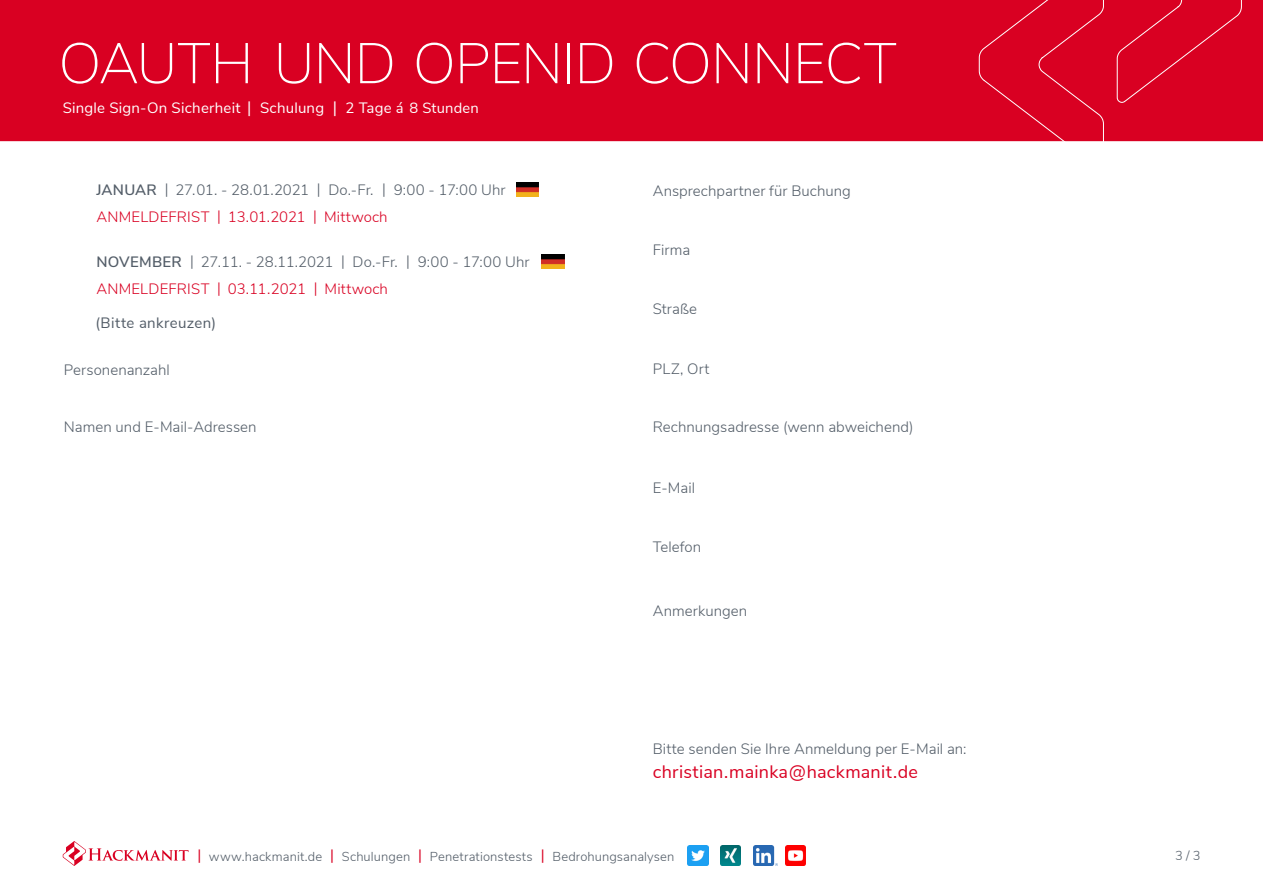
<style>
.page{position:relative;width:1263px;height:893px;background:#fff}
.page>*{position:absolute;margin:0;border:0;box-sizing:border-box;transform-origin:0 0}
.t1{font:200 57px "Nunito Sans";letter-spacing:-.015em;color:#fff}
.t2{font:18px "Nunito Sans";letter-spacing:.015em;color:#d90022}
.t3{font:300 15px/27px "Nunito Sans";letter-spacing:.005em;color:#535d68}
.t4{font:15px "Nunito Sans";letter-spacing:.015em;color:#fff}
.t5{font:15px "Nunito Sans";letter-spacing:.025em;color:#535d68}
.t6{font:300 12.9px "Nunito Sans";letter-spacing:.01em;color:#535d68}
.s1{font-size:16.5px}
.s2{font-size:14.7px}
.s3{font-weight:600}
.s4{color:#d90022}
.s5{font-weight:400;font-size:15px;color:#d90022}
</style>
<div class="page">
<div style="left:0;top:0;width:1263px;height:141px;background:#d90022"></div>
<div style="left:978px;top:0;width:126px;height:141px;background:#d90022"></div>
<div style="left:1116px;top:0;width:126px;height:103px;background:#d90022"></div>
<img style="left:753px;top:845px;width:24px;height:21px">
<img style="left:688px;top:845px;width:20px;height:21px">
<img style="left:720px;top:845px;width:21px;height:21px">
<img style="left:785px;top:845px;width:21px;height:21px">
<svg style="left:63px;top:841px;width:126px;height:25px"></svg>
<img style="left:517px;top:183px;width:22px;height:13px">
<img style="left:542px;top:255px;width:22px;height:13px">
<h1 class="t1" style="left:58px;top:22px;width:840px">OAUTH UND OPENID CONNECT</h1>
<p class="t4" style="left:63px;top:96px;width:418px">Single Sign-On Sicherheit <span class="s1">|</span> Schulung <span class="s1">|</span> 2 Tage <span class="s2">á 8 Stunden</span></p>
<p class="t3" style="left:97px;top:176px;width:411px"><span class="s3">JANUAR</span> | 27.01. - 28.01.2021 | Do.-Fr. | 9:00 - 17:00 Uhr<br><span class="s4">ANMELDEFRIST | 13.01.2021 | Mittwoch</span></p>
<p class="t3" style="left:97px;top:248px;width:435px"><span class="s3">NOVEMBER</span> | 27.11. - 28.11.2021 | Do.-Fr. | 9:00 - 17:00 Uhr<br><span class="s4">ANMELDEFRIST | 03.11.2021 | Mittwoch</span></p>
<p class="t3" style="left:653px;top:176px;width:200px">Ansprechpartner für Buchung</p>
<p class="t3" style="left:653px;top:236px;width:39px">Firma</p>
<p class="t3" style="left:653px;top:295px;width:46px">Straße</p>
<p class="t5" style="left:95px;top:312px;width:122px">(Bitte ankreuzen)</p>
<p class="t3" style="left:64px;top:355px;width:108px">Personenanzahl</p>
<p class="t3" style="left:653px;top:354px;width:58px">PLZ, Ort</p>
<p class="t3" style="left:64px;top:412px;width:194px">Namen und E-Mail-Adressen</p>
<p class="t3" style="left:653px;top:412px;width:262px">Rechnungsadresse (wenn abweichend)</p>
<p class="t3" style="left:653px;top:474px;width:44px">E-Mail</p>
<p class="t3" style="left:653px;top:532px;width:50px">Telefon</p>
<p class="t3" style="left:653px;top:597px;width:96px">Anmerkungen</p>
<p class="t3" style="left:653px;top:734px;width:315px">Bitte senden Sie Ihre Anmeldung per E-Mail an:</p>
<p class="t2" style="left:653px;top:759px;width:267px">christian.mainka@hackmanit.de</p>
<p class="t6" style="left:197px;top:847px;width:478px"><span class="s5">|</span> www.hackmanit.de <span class="s5">|</span> Schulungen <span class="s5">|</span> Penetrationstests <span class="s5">|</span> Bedrohungsanalysen</p>
<p class="t6" style="left:1175px;top:846px;width:27px">3 / 3</p>
</div>
